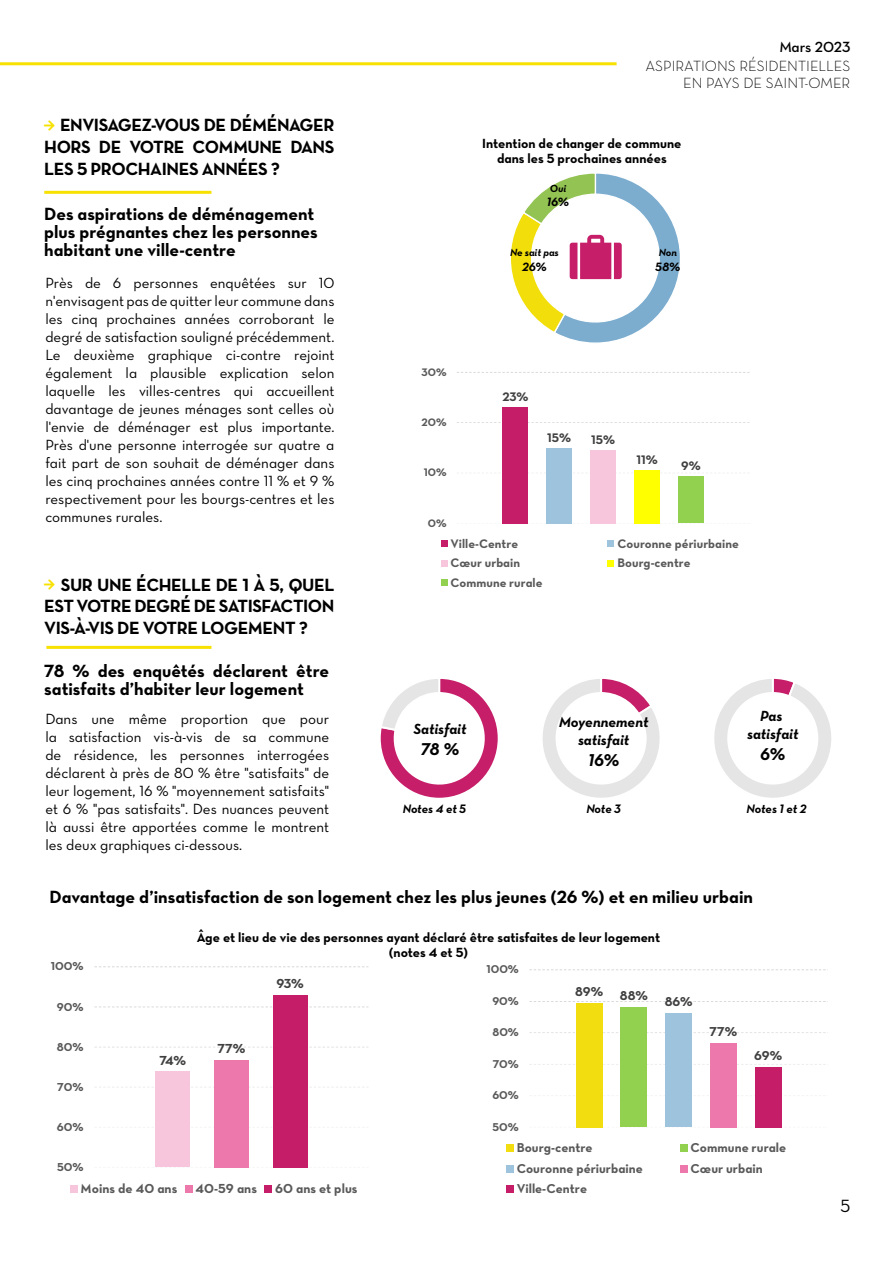
<style>
.page{position:relative;width:893px;height:1263px;background:#fff}
.page>*{position:absolute;margin:0;border:0;box-sizing:border-box;transform-origin:0 0}
.t1{font:18px/21.6px "Neutra Text Bold Alt";letter-spacing:-.005em;color:#000;text-align:justify}
.t2{font:18px "Neutra Text Book Alt";color:#000}
.t3{font:17.4px "Neutra Text Bold Italic Alt";color:#000}
.t4{font:15px/18px "Neutra Text Book Alt";color:#000;text-align:justify}
.t5{font:15px/16.5px "Neutra Text Light Alt";color:#000;text-align:right}
.t6{font:15px/18px "Neutra Text Bold Italic Alt";color:#000;text-align:center}
.t7{font:15px "Neutra Text Demi Alt";letter-spacing:-.005em;color:#000}
.t8{font:13.5px/15px "Neutra Text Bold Alt";color:#000;text-align:center}
.t9{font:13.35px "Neutra Text Bold Alt";letter-spacing:.005em;color:#595959}
.t10{font:13.35px "Neutra Text Bold Alt";color:#404040}
.t11{font:13.2px "Neutra Text Bold Alt";color:#595959}
.t12{font:13.2px "Neutra Text Bold Alt";letter-spacing:-.005em;color:#404040}
.t13{font:12.6px "Neutra Text Bold Alt";color:#595959}
.t14{font:12.6px "Neutra Text Bold Alt";color:#404040}
.t15{font:12.45px "Neutra Text Bold Italic Alt";letter-spacing:-.01em;color:#000}
.t16{font:12.3px "Neutra Text Bold Italic Alt";color:#000}
.t17{font:11.7px "Neutra Text Bold Alt";color:#595959}
.t18{font:11.55px "Neutra Text Bold Alt";color:#595959}
.t19{font:11.1px "Neutra Text Bold Alt";color:#595959}
.t20{font:10.5px "Neutra Text Bold Italic Alt";color:#000}
.s1{color:#f6e100}
</style>
<div class="page">
<hr style="left:0;top:62px;width:617px;height:3px;background:#f6e100">
<svg style="left:511px;top:173px;width:169px;height:170px"></svg>
<svg style="left:502px;top:473px;width:158px;height:51px"></svg>
<div style="left:503px;top:407px;width:25px;height:116px;background:#c51d68"></div>
<div style="left:546px;top:448px;width:26px;height:75px;background:#9dc4dc"></div>
<div style="left:590px;top:450px;width:26px;height:73px;background:#f7c5dc"></div>
<div style="left:634px;top:470px;width:26px;height:53px;background:#ff0"></div>
<div style="left:678px;top:476px;width:26px;height:47px;background:#92d050"></div>
<div style="left:441px;top:540px;width:6px;height:7px;background:#c51d68"></div>
<div style="left:608px;top:540px;width:6px;height:7px;background:#9dc4dc"></div>
<svg style="left:441px;top:560px;width:6px;height:6px"></svg>
<svg style="left:608px;top:560px;width:6px;height:6px"></svg>
<div style="left:441px;top:579px;width:6px;height:7px;background:#92d050"></div>
<svg style="left:155px;top:1127px;width:153px;height:40px"></svg>
<div style="left:156px;top:1071px;width:34px;height:96px;background:#f7c5dc"></div>
<div style="left:214px;top:1060px;width:35px;height:107px;background:#ec78ac"></div>
<div style="left:273px;top:995px;width:34px;height:172px;background:#c51d68"></div>
<div style="left:70px;top:1185px;width:7px;height:7px;background:#f7c5dc"></div>
<div style="left:185px;top:1185px;width:7px;height:7px;background:#ec78ac"></div>
<div style="left:265px;top:1185px;width:7px;height:7px;background:#c51d68"></div>
<svg style="left:602px;top:1095px;width:180px;height:32px"></svg>
<div style="left:576px;top:1003px;width:26px;height:124px;background:#f2de10"></div>
<div style="left:621px;top:1007px;width:26px;height:120px;background:#92d050"></div>
<div style="left:666px;top:1013px;width:26px;height:114px;background:#9dc4dc"></div>
<div style="left:710px;top:1043px;width:27px;height:84px;background:#ec78ac"></div>
<div style="left:755px;top:1067px;width:26px;height:60px;background:#c51d68"></div>
<div style="left:506px;top:1145px;width:7px;height:7px;background:#f2de10"></div>
<div style="left:680px;top:1145px;width:7px;height:7px;background:#92d050"></div>
<div style="left:506px;top:1165px;width:7px;height:7px;background:#9dc4dc"></div>
<div style="left:680px;top:1165px;width:7px;height:7px;background:#ec78ac"></div>
<div style="left:506px;top:1185px;width:7px;height:7px;background:#c51d68"></div>
<svg style="left:380px;top:678px;width:118px;height:120px"></svg>
<svg style="left:543px;top:678px;width:117px;height:120px"></svg>
<svg style="left:714px;top:678px;width:117px;height:120px"></svg>
<hr style="left:44px;top:191px;width:167px;height:3px;background:#f6e100">
<hr style="left:46px;top:646px;width:165px;height:3px;background:#f6e100">
<p class="t7" style="left:779px;top:38px;width:73px">Mars 2023</p>
<p class="t1" style="left:44px;top:114px;width:292px"><span class="s1">★</span> ENVISAGEZ-VOUS DE DÉMÉNAGER HORS DE VOTRE COMMUNE DANS LES 5 PROCHAINES ANNÉES ?</p>
<p class="t1" style="left:44px;top:205px;width:275px;line-height:18px;text-align:left">Des aspirations de déménagement plus prégnantes chez les personnes habitant une ville-centre</p>
<p class="t4" style="left:45px;top:274px;width:291px">Près de 6 personnes enquêtées sur 10 n'envisagent pas de quitter leur commune dans les cinq prochaines années corroborant le degré de satisfaction souligné précédemment.<br>Le deuxième graphique ci-contre rejoint également la plausible explication selon laquelle les villes-centres qui accueillent davantage de jeunes ménages sont celles où l'envie de déménager est plus importante.<br>Près d'une personne interrogée sur quatre a fait part de son souhait de déménager dans les cinq prochaines années contre 11 % et 9 % respectivement pour les bourgs-centres et les communes rurales.</p>
<p class="t5" style="left:645px;top:58px;width:206px">ASPIRATIONS RÉSIDENTIELLES<br>EN PAYS DE SAINT-OMER</p>
<p class="t8" style="left:482px;top:135px;width:201px">Intention de changer de commune dans les 5 prochaines années</p>
<p class="t20" style="left:550px;top:182px;width:18px">Oui</p>
<p class="t16" style="left:547px;top:195px;width:24px">16%</p>
<p class="t20" style="left:510px;top:246px;width:50px">Ne sait pas</p>
<p class="t16" style="left:522px;top:259px;width:26px">26%</p>
<p class="t20" style="left:659px;top:246px;width:20px">Non</p>
<p class="t16" style="left:655px;top:259px;width:27px">58%</p>
<p class="t19" style="left:421px;top:365px;width:27px">30%</p>
<p class="t19" style="left:421px;top:415px;width:27px">20%</p>
<p class="t19" style="left:424px;top:466px;width:24px">10%</p>
<p class="t19" style="left:428px;top:516px;width:20px">0%</p>
<p class="t14" style="left:502px;top:389px;width:27px">23%</p>
<p class="t14" style="left:547px;top:429px;width:25px">15%</p>
<p class="t14" style="left:591px;top:431px;width:25px">15%</p>
<p class="t14" style="left:636px;top:452px;width:23px">11%</p>
<p class="t14" style="left:681px;top:458px;width:21px">9%</p>
<p class="t13" style="left:451px;top:535px;width:69px">Ville-Centre</p>
<p class="t13" style="left:618px;top:535px;width:123px">Couronne périurbaine</p>
<p class="t13" style="left:451px;top:555px;width:71px">Cœur urbain</p>
<p class="t13" style="left:618px;top:555px;width:75px">Bourg-centre</p>
<p class="t13" style="left:451px;top:574px;width:93px">Commune rurale</p>
<p class="t1" style="left:44px;top:573px;width:292px"><span class="s1">★</span> SUR UNE ÉCHELLE DE 1 À 5, QUEL EST VOTRE DEGRÉ DE SATISFACTION VIS-À-VIS DE VOTRE LOGEMENT ?</p>
<p class="t1" style="left:44px;top:661px;width:286px;line-height:18px">78 % des enquêtés déclarent être satisfaits d’habiter leur logement</p>
<p class="t4" style="left:45px;top:710px;width:285px">Dans une même proportion que pour la satisfaction vis-à-vis de sa commune de résidence, les personnes interrogées déclarent à près de 80 % être "satisfaits" de leur logement, 16 % "moyennement satisfaits" et 6 % "pas satisfaits". Des nuances peuvent là aussi être apportées comme le montrent les deux graphiques ci-dessous.</p>
<p class="t1" style="left:50px;top:886px;width:705px">Davantage d’insatisfaction de son logement chez les plus jeunes (26 %) et en milieu urbain</p>
<p class="t8" style="left:197px;top:930px;width:465px">Âge et lieu de vie des personnes ayant déclaré être satisfaites de leur logement (notes 4 et 5)</p>
<p class="t6" style="left:747px;top:707px;width:53px">Pas satisfait</p>
<p class="t3" style="left:760px;top:743px;width:27px">6%</p>
<p class="t6" style="left:559px;top:713px;width:91px">Moyennement satisfait</p>
<p class="t3" style="left:588px;top:749px;width:33px">16%</p>
<p class="t6" style="left:413px;top:719px;width:54px">Satisfait</p>
<p class="t3" style="left:421px;top:738px;width:40px">78 %</p>
<p class="t15" style="left:403px;top:801px;width:65px">Notes 4 et 5</p>
<p class="t15" style="left:586px;top:801px;width:36px">Note 3</p>
<p class="t15" style="left:747px;top:801px;width:61px">Notes 1 et 2</p>
<p class="t17" style="left:51px;top:959px;width:34px">100%</p>
<p class="t17" style="left:57px;top:999px;width:28px">90%</p>
<p class="t17" style="left:57px;top:1039px;width:28px">80%</p>
<p class="t17" style="left:57px;top:1079px;width:28px">70%</p>
<p class="t17" style="left:57px;top:1119px;width:28px">60%</p>
<p class="t17" style="left:57px;top:1159px;width:28px">50%</p>
<p class="t10" style="left:160px;top:1052px;width:28px">74%</p>
<p class="t10" style="left:217px;top:1040px;width:29px">77%</p>
<p class="t10" style="left:276px;top:975px;width:29px">93%</p>
<p class="t9" style="left:81px;top:1180px;width:98px">Moins de 40 ans</p>
<p class="t9" style="left:196px;top:1180px;width:63px">40-59 ans</p>
<p class="t9" style="left:275px;top:1180px;width:84px">60 ans et plus</p>
<p class="t18" style="left:486px;top:962px;width:34px">100%</p>
<p class="t18" style="left:492px;top:994px;width:28px">90%</p>
<p class="t18" style="left:492px;top:1025px;width:28px">80%</p>
<p class="t18" style="left:493px;top:1057px;width:28px">70%</p>
<p class="t18" style="left:492px;top:1088px;width:28px">60%</p>
<p class="t18" style="left:493px;top:1119px;width:28px">50%</p>
<p class="t12" style="left:575px;top:983px;width:29px">89%</p>
<p class="t12" style="left:620px;top:988px;width:30px">88%</p>
<p class="t12" style="left:665px;top:994px;width:29px">86%</p>
<p class="t12" style="left:710px;top:1023px;width:29px">77%</p>
<p class="t12" style="left:754px;top:1047px;width:30px">69%</p>
<p class="t11" style="left:517px;top:1140px;width:77px">Bourg-centre</p>
<p class="t11" style="left:690px;top:1140px;width:97px">Commune rurale</p>
<p class="t11" style="left:517px;top:1160px;width:128px">Couronne périurbaine</p>
<p class="t11" style="left:690px;top:1160px;width:74px">Cœur urbain</p>
<p class="t11" style="left:517px;top:1180px;width:72px">Ville-Centre</p>
<p class="t2" style="left:841px;top:1195px;width:11px">5</p>
</div>
